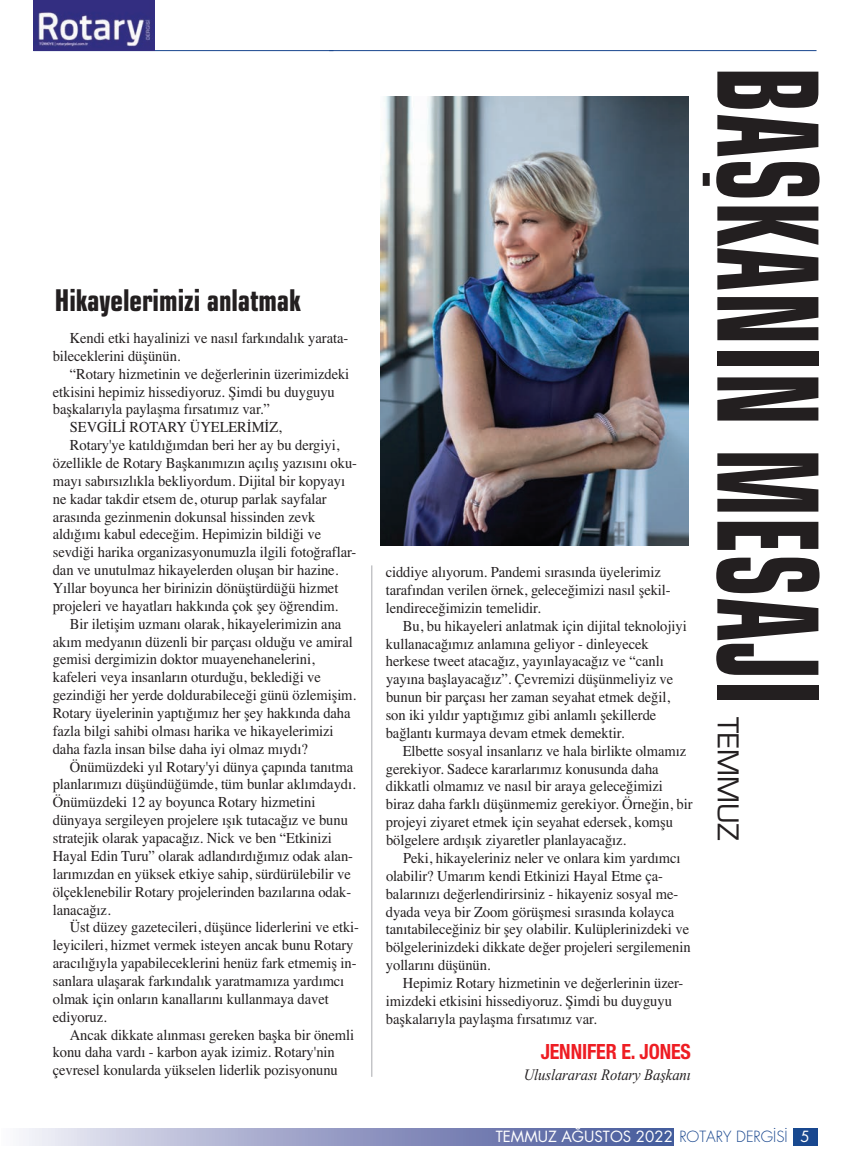
<style>
.page{position:relative;width:851px;height:1170px;background:#fff}
.page>*{position:absolute;margin:0;border:0;box-sizing:border-box;transform-origin:0 0}
.t1{font:700 139.5px "Eurostil Cond";letter-spacing:.01em;color:#231f20;scale:.61 1}
.t2{font:700 30px "Eurostil Cond";color:#231f20;scale:.9 1}
.t3{font:27.9px "Eurostile";color:#231f20}
.t4{font:21px "Helveticam New Cond Bol";letter-spacing:-.005em;color:#ee1d23;scale:.95 1}
.t5{font:italic 15.9px "Times New Roman";letter-spacing:-.005em;color:#231f20;scale:.92 1}
.t6{font:15.15px/17.9px "Times";letter-spacing:-.005em;color:#231f20;scale:.96 1}
.t7{font:15px "Futura Bookm";color:#fff}
.s1{font-family:"Futura Lightm";color:#18468e}
</style>
<div class="page">
<img style="left:380px;top:96px;width:308px;height:449px">
<hr style="left:371px;top:565px;width:1px;height:511px;background:#a8a9ad">
<hr style="left:329px;top:50px;width:487px;height:1px;background:#18468e">
<hr style="left:33px;top:50px;width:300px;height:1px;background:#18468e">
<img style="left:33px;top:0;width:122px;height:51px">
<svg style="left:23px;top:1128px;width:794px;height:16px;background:#919ac3"></svg>
<div style="left:674px;top:1127px;width:118px;height:21px;background:#fff"></div>
<h2 class="t2" style="left:55px;top:281px;width:274px">Hikayelerimizi anlatmak</h2>
<p class="t6" style="left:53px;top:329px;width:309px;text-indent:17px">Kendi etki hayalinizi ve nasıl farkındalık yarata&shy;bileceklerini düşünün.</p>
<p class="t6" style="left:70px;top:364px;width:293px">“Rotary hizmetinin ve değerlerinin üzerimizdeki</p>
<p class="t6" style="left:53px;top:382px;width:295px">etkisini hepimiz hissediyoruz. Şimdi bu duyguyu</p>
<p class="t6" style="left:53px;top:400px;width:228px">başkalarıyla paylaşma fırsatımız var.”</p>
<p class="t6" style="left:70px;top:418px;width:222px">SEVGİLİ ROTARY ÜYELERİMİZ,</p>
<p class="t6" style="left:70px;top:436px;width:282px">Rotary'ye katıldığımdan beri her ay bu dergiyi,</p>
<p class="t6" style="left:53px;top:454px;width:318px">özellikle de Rotary Başkanımızın açılış yazısını oku-</p>
<p class="t6" style="left:53px;top:471px;width:306px">mayı sabırsızlıkla bekliyordum. Dijital bir kopyayı</p>
<p class="t6" style="left:53px;top:489px;width:287px">ne kadar takdir etsem de, oturup parlak sayfalar</p>
<p class="t6" style="left:53px;top:507px;width:275px">arasında gezinmenin dokunsal hissinden zevk</p>
<p class="t6" style="left:53px;top:525px;width:281px">aldığımı kabul edeceğim. Hepimizin bildiği ve</p>
<p class="t6" style="left:53px;top:543px;width:318px">sevdiği harika organizasyonumuzla ilgili fotoğraflar-</p>
<p class="t6" style="left:53px;top:561px;width:299px">dan ve unutulmaz hikayelerden oluşan bir hazine.</p>
<p class="t6" style="left:53px;top:578px;width:299px">Yıllar boyunca her birinizin dönüştürdüğü hizmet</p>
<p class="t6" style="left:53px;top:596px;width:299px">projeleri ve hayatları hakkında çok şey öğrendim.</p>
<p class="t6" style="left:70px;top:614px;width:284px">Bir iletişim uzmanı olarak, hikayelerimizin ana</p>
<p class="t6" style="left:53px;top:632px;width:314px">akım medyanın düzenli bir parçası olduğu ve amiral</p>
<p class="t6" style="left:53px;top:650px;width:274px">gemisi dergimizin doktor muayenehanelerini,</p>
<p class="t6" style="left:53px;top:668px;width:280px">kafeleri veya insanların oturduğu, beklediği ve</p>
<p class="t6" style="left:53px;top:686px;width:317px">gezindiği her yerde doldurabileceği günü özlemişim.</p>
<p class="t6" style="left:53px;top:703px;width:312px">Rotary üyelerinin yaptığımız her şey hakkında daha</p>
<p class="t6" style="left:53px;top:721px;width:294px">fazla bilgi sahibi olması harika ve hikayelerimizi</p>
<p class="t6" style="left:53px;top:739px;width:267px">daha fazla insan bilse daha iyi olmaz mıydı?</p>
<p class="t6" style="left:70px;top:757px;width:297px">Önümüzdeki yıl Rotary'yi dünya çapında tanıtma</p>
<p class="t6" style="left:53px;top:775px;width:317px">planlarımızı düşündüğümde, tüm bunlar aklımdaydı.</p>
<p class="t6" style="left:53px;top:793px;width:275px">Önümüzdeki 12 ay boyunca Rotary hizmetini</p>
<p class="t6" style="left:53px;top:811px;width:309px">dünyaya sergileyen projelere ışık tutacağız ve bunu</p>
<p class="t6" style="left:53px;top:828px;width:292px">stratejik olarak yapacağız. Nick ve ben “Etkinizi</p>
<p class="t6" style="left:53px;top:846px;width:314px">Hayal Edin Turu” olarak adlandırdığımız odak alan-</p>
<p class="t6" style="left:53px;top:864px;width:312px">larımızdan en yüksek etkiye sahip, sürdürülebilir ve</p>
<p class="t6" style="left:53px;top:882px;width:312px">ölçeklenebilir Rotary projelerinden bazılarına odak-</p>
<p class="t6" style="left:53px;top:900px;width:62px">lanacağız.</p>
<p class="t6" style="left:70px;top:918px;width:303px">Üst düzey gazetecileri, düşünce liderlerini ve etki-</p>
<p class="t6" style="left:53px;top:935px;width:315px">leyicileri, hizmet vermek isteyen ancak bunu Rotary</p>
<p class="t6" style="left:53px;top:953px;width:318px">aracılığıyla yapabileceklerini henüz fark etmemiş in-</p>
<p class="t6" style="left:53px;top:971px;width:305px">sanlara ulaşarak farkındalık yaratmamıza yardımcı</p>
<p class="t6" style="left:53px;top:989px;width:289px">olmak için onların kanallarını kullanmaya davet</p>
<p class="t6" style="left:53px;top:1007px;width:58px">ediyoruz.</p>
<p class="t6" style="left:70px;top:1025px;width:297px">Ancak dikkate alınması gereken başka bir önemli</p>
<p class="t6" style="left:53px;top:1043px;width:295px">konu daha vardı - karbon ayak izimiz. Rotary'nin</p>
<p class="t6" style="left:53px;top:1060px;width:298px">çevresel konularda yükselen liderlik pozisyonunu</p>
<p class="t6" style="left:385px;top:563px;width:298px">ciddiye alıyorum. Pandemi sırasında üyelerimiz tarafından verilen örnek, geleceğimizi nasıl şekil&shy;lendireceğimizin temelidir.</p>
<p class="t6" style="left:385px;top:616px;width:315px;text-indent:17px">Bu, bu hikayeleri anlatmak için dijital teknolojiyi kullanacağımız anlamına geliyor - dinleyecek herkese tweet atacağız, yayınlayacağız ve “canlı yayına başlayacağız”. Çevremizi düşünmeliyiz ve bunun bir parçası her zaman seyahat etmek değil, son iki yıldır yaptığımız gibi anlamlı şekillerde bağlantı kurmaya devam etmek demektir.</p>
<p class="t6" style="left:386px;top:741px;width:321px;text-indent:17px">Elbette sosyal insanlarız ve hala birlikte olmamız gerekiyor. Sadece kararlarımız konusunda daha dikkatli olmamız ve nasıl bir araya geleceğimizi biraz daha farklı düşünmemiz gerekiyor. Örneğin, bir projeyi ziyaret etmek için seyahat edersek, komşu bölgelere ardışık ziyaretler planlayacağız.</p>
<p class="t6" style="left:386px;top:848px;width:319px;text-indent:17px">Peki, hikayeleriniz neler ve onlara kim yardımcı olabilir? Umarım kendi Etkinizi Hayal Etme ça&shy;balarınızı değerlendirirsiniz - hikayeniz sosyal me&shy;dyada veya bir Zoom görüşmesi sırasında kolayca tanıtabileceğiniz bir şey olabilir. Kulüplerinizdeki ve bölgelerinizdeki dikkate değer projeleri sergilemenin yollarını düşünün.</p>
<p class="t6" style="left:386px;top:973px;width:311px;text-indent:17px">Hepimiz Rotary hizmetinin ve değerlerinin üzer&shy;imizdeki etkisini hissediyoruz. Şimdi bu duyguyu başkalarıyla paylaşma fırsatımız var.</p>
<h3 class="t4" style="left:540px;top:1038px;width:160px">JENNIFER E. JONES</h3>
<p class="t5" style="left:523px;top:1064px;width:183px">Uluslararası Rotary Başkanı</p>
<h1 class="t1" style="left:858px;top:67px;width:1046px;rotate:90deg">BA KANIN MESAJI</h1>
<h3 class="t3" style="left:744px;top:717px;width:125px;rotate:90deg">TEMMUZ</h3>
<p class="t7" style="left:495px;top:1126px;width:315px">TEMMUZ AĞUSTOS 2022 <span class="s1">ROTARY DERGİSİ</span> 5</p>
</div>
